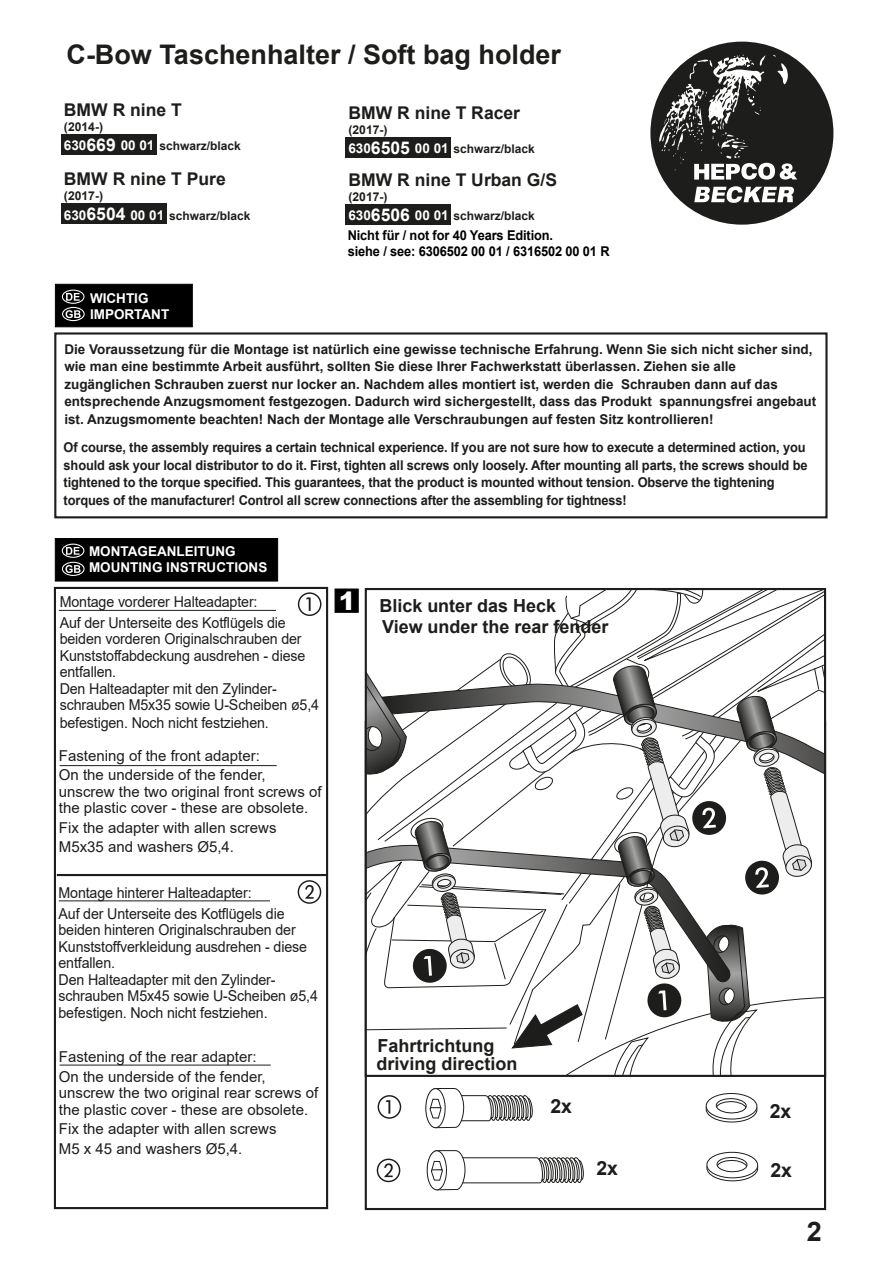
<style>
.page{position:relative;width:893px;height:1263px;background:#fff}
.page>*{position:absolute;margin:0;border:0;box-sizing:border-box;transform-origin:0 0}
.t1{font:700 27px "Arial";color:#1d1d1b}
.t2{font:900 25.2px "Arial";color:#fff}
.t3{font:700 19.5px "Arial";color:#1d1d1b}
.t4{font:700 18px "Arial";color:#1d1d1b}
.t5{font:700 17.55px "Arial";color:#1d1d1b}
.t6{font:15px/16.5px "Arial";letter-spacing:-.01em;color:#1d1d1b;scale:.95 1}
.t7{font:15px/19.5px "Arial";letter-spacing:-.01em;color:#1d1d1b}
.t8{font:700 13.5px/17.5px "Arial";color:#1d1d1b}
.t9{font:700 13.5px/17.5px "Arial";color:#1d1d1b;scale:.95 1}
.t10{font:700 13.5px/16.2px "Arial";letter-spacing:-.01em;color:#000;scale:.95 1}
.t11{font:700 13.5px/16.2px "Arial";color:#fff}
.t12{font:700 12.15px "Arial";color:#1d1d1b}
.t13{font:700 12px "Arial";color:#1d1d1b}
.s1{font-size:13.5px;color:#fff}
.s2{font-size:17.55px;color:#fff}
</style>
<div class="page">
<div style="left:650px;top:42px;width:183px;height:183px;background:#1d1d1b;border-radius:50%"></div>
<svg style="left:694px;top:186px;width:100px;height:17px"></svg>
<svg style="left:658px;top:55px;width:139px;height:125px"></svg>
<hr style="left:60px;top:765px;width:217px;height:1px;background:#1d1d1b">
<hr style="left:60px;top:1065px;width:211px;height:1px;background:#1d1d1b">
<div style="left:335px;top:589px;width:24px;height:24px;background:#000;border:1px solid #000"></div>
<div style="left:54px;top:587px;width:274px;height:622px;border:2px solid #1d1d1b"></div>
<svg style="left:706px;top:1151px;width:53px;height:31px"></svg>
<svg style="left:366px;top:589px;width:459px;height:487px"></svg>
<svg style="left:426px;top:1150px;width:158px;height:41px"></svg>
<hr style="left:59px;top:610px;width:217px;height:1px;background:#1d1d1b">
<hr style="left:59px;top:900px;width:211px;height:1px;background:#1d1d1b">
<svg style="left:425px;top:1088px;width:108px;height:41px"></svg>
<svg style="left:705px;top:1093px;width:53px;height:30px"></svg>
<div style="left:61px;top:203px;width:106px;height:21px;background:#1d1d1b"></div>
<div style="left:345px;top:204px;width:106px;height:21px;background:#1d1d1b"></div>
<div style="left:345px;top:137px;width:106px;height:21px;background:#1d1d1b"></div>
<div style="left:61px;top:134px;width:95px;height:21px;background:#1d1d1b"></div>
<svg style="left:298px;top:592px;width:23px;height:24px"></svg>
<svg style="left:298px;top:880px;width:23px;height:24px"></svg>
<svg style="left:378px;top:1095px;width:23px;height:24px"></svg>
<svg style="left:377px;top:1158px;width:23px;height:24px"></svg>
<hr style="left:57px;top:874px;width:270px;height:2px;background:#1d1d1b">
<div style="left:54px;top:332px;width:773px;height:186px;border:2px solid #1d1d1b"></div>
<div style="left:55px;top:284px;width:138px;height:43px;background:#000;border:1px solid #000"></div>
<svg style="left:66px;top:293px;width:14px;height:8px"></svg>
<div style="left:62px;top:290px;width:22px;height:14px;border:1px solid #fff;border-radius:50%"></div>
<svg style="left:66px;top:310px;width:15px;height:8px"></svg>
<div style="left:62px;top:307px;width:23px;height:14px;border:1px solid #fff;border-radius:50%"></div>
<div style="left:55px;top:538px;width:223px;height:43px;background:#000"></div>
<svg style="left:66px;top:547px;width:14px;height:8px"></svg>
<div style="left:62px;top:544px;width:22px;height:14px;border:1px solid #fff;border-radius:50%"></div>
<svg style="left:65px;top:565px;width:16px;height:8px"></svg>
<div style="left:62px;top:562px;width:23px;height:14px;border:1px solid #fff;border-radius:50%"></div>
<h1 class="t1" style="left:67px;top:36px;width:496px">C-Bow Taschenhalter / Soft bag holder</h1>
<p class="t5" style="left:64px;top:97px;width:119px">BMW R nine T</p>
<p class="t12" style="left:64px;top:118px;width:41px">(2014-)</p>
<p class="t13" style="left:64px;top:137px;width:178px"><span class="s1">630</span><span class="s2">669</span> <span class="s1">00 01</span> schwarz/black</p>
<p class="t5" style="left:64px;top:166px;width:163px">BMW R nine T Pure</p>
<p class="t12" style="left:64px;top:187px;width:41px">(2017-)</p>
<p class="t13" style="left:64px;top:207px;width:188px"><span class="s1">630</span><span class="s2">6504</span> <span class="s1">00 01</span> schwarz/black</p>
<p class="t11" style="left:90px;top:290px;width:81px">WICHTIG<br>IMPORTANT</p>
<p class="t5" style="left:348px;top:100px;width:173px">BMW R nine T Racer</p>
<p class="t12" style="left:348px;top:121px;width:41px">(2017-)</p>
<p class="t13" style="left:348px;top:141px;width:188px"><span class="s1">630</span><span class="s2">6505</span> <span class="s1">00 01</span> schwarz/black</p>
<p class="t5" style="left:348px;top:167px;width:210px">BMW R nine T Urban G/S</p>
<p class="t12" style="left:348px;top:188px;width:41px">(2017-)</p>
<p class="t13" style="left:348px;top:208px;width:188px"><span class="s1">630</span><span class="s2">6506</span> <span class="s1">00 01</span> schwarz/black</p>
<p class="t10" style="left:348px;top:227px;width:277px">Nicht für / not for 40 Years Edition.<br>siehe / see: 6306502 00 01 / 6316502 00 01 R</p>
<p class="t8" style="left:64px;top:340px;width:753px">Die Voraussetzung für die Montage ist natürlich eine gewisse technische Erfahrung. Wenn Sie sich nicht sicher sind, wie man eine bestimmte Arbeit ausführt, sollten Sie diese Ihrer Fachwerkstatt überlassen. Ziehen sie alle zugänglichen Schrauben zuerst nur locker an. Nachdem alles montiert ist, werden die Schrauben dann auf das entsprechende Anzugsmoment festgezogen. Dadurch wird sichergestellt, dass das Produkt spannungsfrei angebaut ist. Anzugsmomente beachten! Nach der Montage alle Verschraubungen auf festen Sitz kontrollieren!</p>
<p class="t9" style="left:64px;top:439px;width:785px">Of course, the assembly requires a certain technical experience. If you are not sure how to execute a determined action, you should ask your local distributor to do it. First, tighten all screws only loosely. After mounting all parts, the screws should be tightened to the torque specified. This guarantees, that the product is mounted without tension. Observe the tightening torques of the manufacturer! Control all screw connections after the assembling for tightness!</p>
<p class="t11" style="left:89px;top:543px;width:180px">MONTAGEANLEITUNG<br>MOUNTING INSTRUCTIONS</p>
<h2 class="t2" style="left:339px;top:582px;width:18px">1</h2>
<p class="t6" style="left:60px;top:593px;width:210px">Montage vorderer Halteadapter:</p>
<p class="t4" style="left:379px;top:592px;width:178px">Blick unter das Heck</p>
<p class="t6" style="left:60px;top:614px;width:275px">Auf der Unterseite des Kotflügels die beiden vorderen Originalschrauben der Kunststoffabdeckung ausdrehen - diese entfallen.<br>Den Halteadapter mit den Zylinder&shy;schrauben M5x35 sowie U-Scheiben ø5,4</p>
<p class="t6" style="left:60px;top:715px;width:222px">befestigen. Noch nicht festziehen.</p>
<p class="t4" style="left:382px;top:614px;width:228px">View under the rear fender</p>
<p class="t7" style="left:59px;top:746px;width:208px">Fastening of the front adapter:<br>On the underside of the fender,</p>
<p class="t7" style="left:59px;top:783px;width:264px;line-height:16.5px">unscrew the two original front screws of the plastic cover - these are obsolete.</p>
<p class="t7" style="left:59px;top:818px;width:219px">Fix the adapter with allen screws<br>M5x35 and washers Ø5,4.</p>
<p class="t6" style="left:59px;top:882px;width:240px;line-height:21px">Montage hinterer Halteadapter:<br>Auf der Unterseite des Kotflügels die</p>
<p class="t6" style="left:59px;top:922px;width:275px">beiden hinteren Originalschrauben der Kunststoffverkleidung ausdrehen - diese entfallen.<br>Den Halteadapter mit den Zylinder&shy;schrauben M5x45 sowie U-Scheiben ø5,4 befestigen. Noch nicht festziehen.</p>
<p class="t7" style="left:59px;top:1047px;width:208px">Fastening of the rear adapter:<br>On the underside of the fender,</p>
<p class="t7" style="left:59px;top:1084px;width:261px;line-height:16.5px">unscrew the two original rear screws of the plastic cover - these are obsolete.</p>
<p class="t7" style="left:59px;top:1119px;width:219px">Fix the adapter with allen screws<br>M5 x 45 and washers Ø5,4.</p>
<p class="t4" style="left:378px;top:1033px;width:118px">Fahrtrichtung</p>
<p class="t4" style="left:377px;top:1051px;width:142px">driving direction</p>
<h3 class="t3" style="left:550px;top:1092px;width:23px">2x</h3>
<h3 class="t3" style="left:770px;top:1097px;width:23px">2x</h3>
<h3 class="t3" style="left:596px;top:1154px;width:23px">2x</h3>
<h3 class="t3" style="left:770px;top:1156px;width:23px">2x</h3>
<h1 class="t1" style="left:807px;top:1212px;width:17px">2</h1>
</div>
